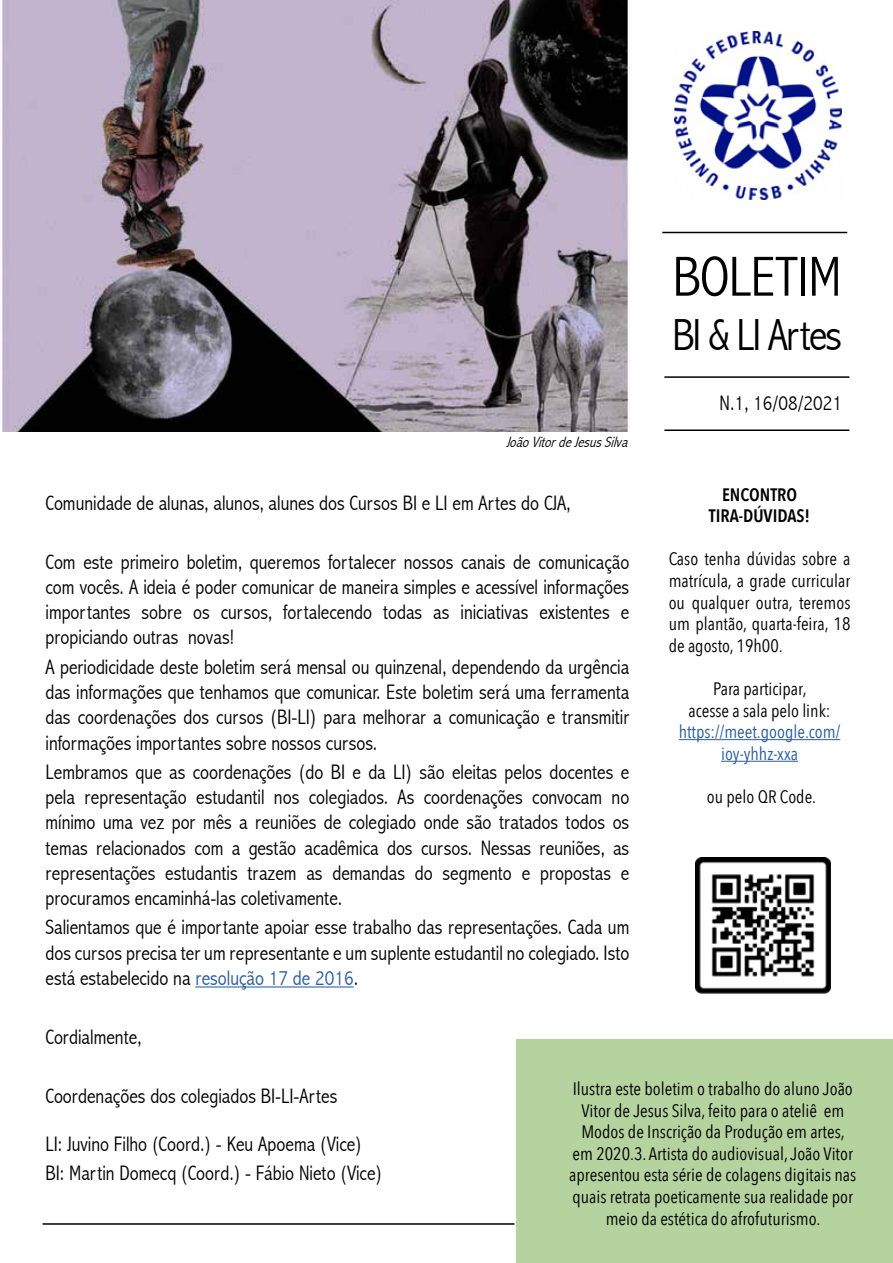
<style>
.page{position:relative;width:893px;height:1263px;background:#fff}
.page>*{position:absolute;margin:0;border:0;box-sizing:border-box;transform-origin:0 0}
.t1{font:300 condensed 57px "Abadi";letter-spacing:-.01em;color:#000}
.t2{font:300 condensed 45px "Abadi";letter-spacing:-.04em;color:#000}
.t3{font:300 condensed 21px/25.2px "Abadi";color:#000;text-align:justify}
.t4{font:18px/21.6px "Avenir Next Condensed";color:#000;text-align:center}
.t5{font:18px/21.6px "Avenir Next Condensed";color:#275b9b;text-align:center}
.t6{font:600 18px/21.6px "Avenir Next Condensed";color:#000;text-align:center}
.t7{font:italic 300 condensed 15px "Abadi";color:#000}
.s1{color:#275b9b}
</style>
<div class="page">
<div style="left:517px;top:1040px;width:376px;height:223px;background:#b4d39e"></div>
<img style="left:2px;top:0;width:627px;height:432px">
<img style="left:674px;top:32px;width:168px;height:168px">
<hr style="left:664px;top:429px;width:185px;height:2px;background:#000">
<hr style="left:662px;top:232px;width:185px;height:1px;background:#000">
<hr style="left:195px;top:986px;width:159px;height:1px;background:#275b9b">
<hr style="left:664px;top:376px;width:185px;height:2px;background:#000">
<hr style="left:43px;top:1223px;width:471px;height:2px;background:#000">
<hr style="left:679px;top:739px;width:161px;height:1px;background:#275b9b">
<hr style="left:721px;top:761px;width:77px;height:1px;background:#275b9b">
<img style="left:695px;top:857px;width:135px;height:137px">
<h1 class="t1" style="left:673px;top:244px;width:170px">BOLETIM</h1>
<h2 class="t2" style="left:672px;top:309px;width:171px">BI &amp; LI Artes</h2>
<p class="t7" style="left:506px;top:434px;width:127px">JoãoVitordeJesusSilva</p>
<p class="t3" style="left:45px;top:490px;width:527px">Comunidade de alunas, alunos, alunes dos Cursos BI e LI em Artes do CJA,</p>
<p class="t3" style="left:45px;top:549px;width:585px">Com este primeiro boletim, queremos fortalecer nossos canais de comunicação com vocês. A ideia é poder comunicar de maneira simples e acessível informações importantes sobre os cursos, fortalecendo todas as iniciativas existentes e propiciando outras novas!</p>
<p class="t3" style="left:45px;top:654px;width:585px">A periodicidade deste boletim será mensal ou quinzenal, dependendo da urgência das informações que tenhamos que comunicar. Este boletim será uma ferramenta das coordenações dos cursos (BI-LI) para melhorar a comunicação e transmitir informações importantes sobre nossos cursos.</p>
<p class="t3" style="left:45px;top:759px;width:585px">Lembramos que as coordenações (do BI e da LI) são eleitas pelos docentes e pela representação estudantil nos colegiados. As coordenações convocam no mínimo uma vez por mês a reuniões de colegiado onde são tratados todos os temas relacionados com a gestão acadêmica dos cursos. Nessas reuniões, as representações estudantis trazem as demandas do segmento e propostas e procuramos encaminhá-las coletivamente.</p>
<p class="t3" style="left:45px;top:915px;width:585px">Salientamos que é importante apoiar esse trabalho das representações. Cada um dos cursos precisa ter um representante e um suplente estudantil no colegiado. Isto está estabelecido na <span class="s1">resolução 17 de 2016</span>.</p>
<p class="t3" style="left:45px;top:1024px;width:98px">Cordialmente,</p>
<p class="t3" style="left:720px;top:390px;width:124px">N.1, 16/08/2021</p>
<p class="t6" style="left:709px;top:483px;width:103px">ENCONTRO<br>TIRA-DÚVIDAS!</p>
<p class="t4" style="left:669px;top:547px;width:183px;text-align:justify">Caso tenha dúvidas sobre a matrícula, a grade curricular ou qualquer outra, teremos um plantão, quarta-feira, 18 de agosto, 19h00.</p>
<p class="t4" style="left:689px;top:677px;width:144px">Para participar,<br>acesse a sala pelo link:</p>
<p class="t5" style="left:679px;top:720px;width:163px">https://meet.google.com/ ioy-yhhz-xxa</p>
<p class="t4" style="left:707px;top:785px;width:111px">ou pelo QR Code.</p>
<p class="t3" style="left:45px;top:1083px;width:293px">Coordenações dos colegiados BI-LI-Artes</p>
<p class="t3" style="left:45px;top:1129px;width:338px;line-height:29.4px">LI: Juvino Filho (Coord.) - Keu Apoema (Vice)<br>BI: Martin Domecq (Coord.) - Fábio Nieto (Vice)</p>
<p class="t4" style="left:569px;top:1077px;width:289px">Ilustra este boletim o trabalho do aluno João Vitor de Jesus Silva, feito para o ateliê em Modos de Inscrição da Produção em artes, em 2020.3. Artista do audiovisual, João Vitor apresentou esta série de colagens digitais nas quais retrata poeticamente sua realidade por meio da estética do afrofuturismo.</p>
</div>
